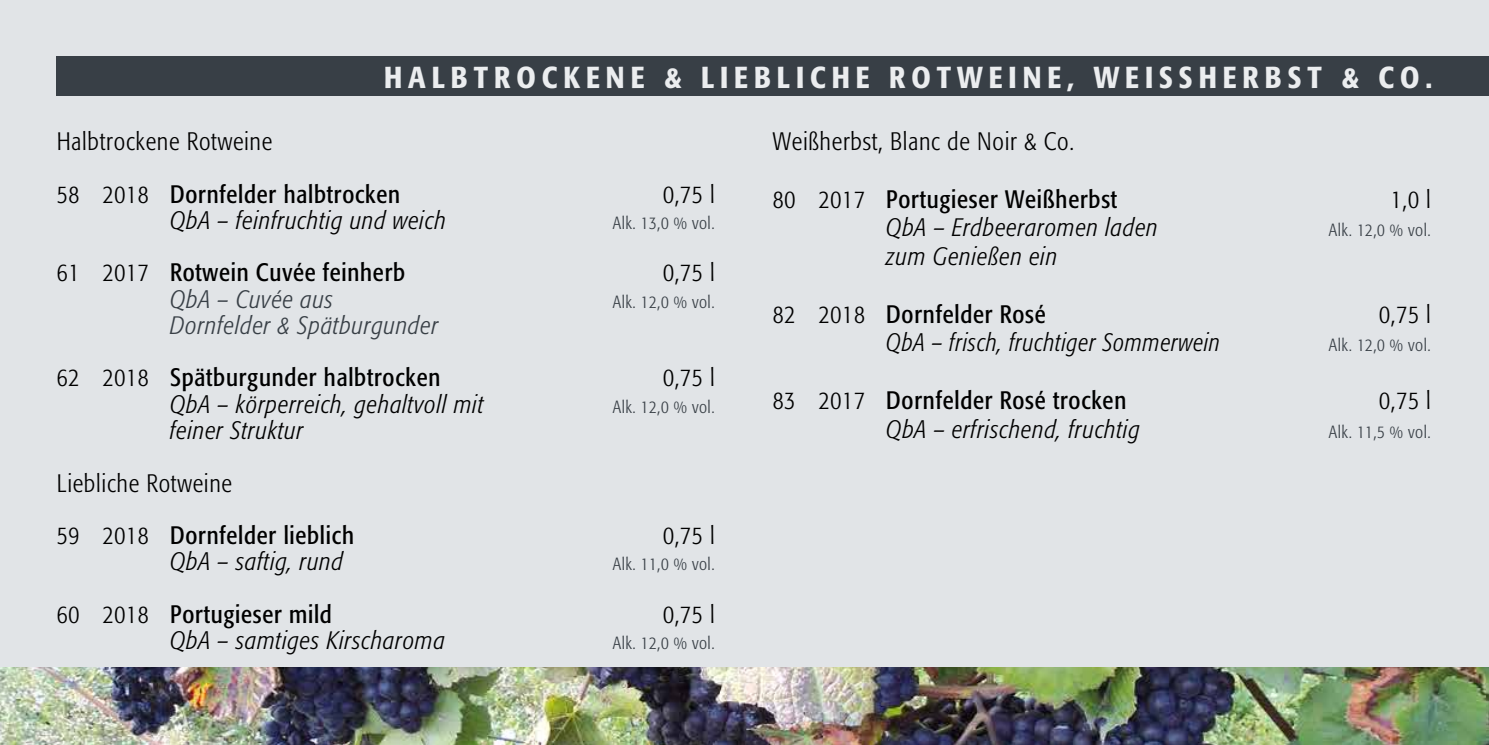
<style>
.page{position:relative;width:1489px;height:745px;background:#fff}
.page>*{position:absolute;margin:0;border:0;box-sizing:border-box;transform-origin:0 0}
.t1{font:500 30px "Formata Condensed BQ";letter-spacing:.2em;color:#ebedef}
.t2{font:italic 300 25px "Formata Condensed BQ";letter-spacing:.03em;color:#000}
.t3{font:300 25px/52.5px "Formata Condensed BQ";letter-spacing:.03em;color:#000}
.t4{font:25px "Formata Condensed BQ";letter-spacing:.03em;color:#000}
.t5{font:italic 300 25px/52.5px "Formata Condensed BQ";letter-spacing:.03em;color:#383f46;text-align:right}
.t6{font:italic 300 25px "Formata Condensed BQ";letter-spacing:.03em;color:#000;scale:.96 1}
.t7{font:300 17.5px "Formata Condensed BQ";letter-spacing:.03em;color:#383f46}
.s1{font-weight:400}
.s2{font-weight:300}
.s3{font-style:normal;color:#000}
.s4{font-weight:400;font-style:normal;color:#000}
</style>
<div class="page">
<div style="left:0;top:0;width:1488px;height:744px;background:#e1e4e7"></div>
<img style="left:0;top:667px;width:1488px;height:77px">
<div style="left:57px;top:57px;width:1431px;height:39px;background:#383f46"></div>
<p class="t1" style="left:384px;top:59px;width:1049px">HALBTROCKENE &amp; LIEBLICHE ROTWEINE, WEISSHERBST &amp; CO.</p>
<p class="t3" style="left:57px;top:115px;width:345px">Halbtrockene Rotweine<br>58 2018 <span class="s1">Dornfelder halbtrocken</span></p>
<p class="t3" style="left:772px;top:115px;width:303px">Weißherbst, Blanc de Noir &amp; Co.</p>
<p class="t4" style="left:772px;top:184px;width:346px"><span class="s2">80 2017</span> Portugieser Weißherbst</p>
<p class="t3" style="left:1390px;top:173px;width:41px">1,0 l</p>
<p class="t2" style="left:886px;top:213px;width:273px">QbA – Erdbeeraromen laden</p>
<p class="t7" style="left:1328px;top:220px;width:103px">Alk. 12,0 % vol.</p>
<p class="t2" style="left:886px;top:242px;width:173px">zum Genießen ein</p>
<p class="t4" style="left:772px;top:299px;width:274px"><span class="s2">82 2018</span> Dornfelder Rosé</p>
<p class="t3" style="left:1378px;top:288px;width:53px">0,75 l</p>
<p class="t6" style="left:886px;top:328px;width:349px">QbA – frisch, fruchtiger Sommerwein</p>
<p class="t7" style="left:1328px;top:335px;width:103px">Alk. 12,0 % vol.</p>
<p class="t4" style="left:772px;top:385px;width:355px"><span class="s2">83 2017</span> Dornfelder Rosé trocken</p>
<p class="t3" style="left:1378px;top:374px;width:53px">0,75 l</p>
<p class="t2" style="left:886px;top:414px;width:255px">QbA – erfrischend, fruchtig</p>
<p class="t7" style="left:1328px;top:421px;width:103px">Alk. 11,5 % vol.</p>
<p class="t3" style="left:663px;top:168px;width:53px">0,75 l</p>
<p class="t2" style="left:170px;top:206px;width:277px">QbA – feinfruchtig und weich</p>
<p class="t7" style="left:612px;top:212px;width:103px">Alk. 13,0 % vol.</p>
<p class="t4" style="left:57px;top:258px;width:350px"><span class="s2">61 2017</span> Rotwein Cuvée feinherb</p>
<p class="t3" style="left:663px;top:246px;width:53px">0,75 l</p>
<p class="t5" style="left:170px;top:273px;width:165px">QbA – Cuvée aus</p>
<p class="t7" style="left:612px;top:291px;width:103px">Alk. 12,0 % vol.</p>
<p class="t5" style="left:57px;top:299px;width:385px">Dornfelder &amp; Spätburgunder<br><span class="s3">62 2018</span> <span class="s4">Spätburgunder halbtrocken</span></p>
<p class="t3" style="left:663px;top:351px;width:53px">0,75 l</p>
<p class="t2" style="left:170px;top:389px;width:315px">QbA – körperreich, gehaltvoll mit</p>
<p class="t7" style="left:612px;top:396px;width:103px">Alk. 12,0 % vol.</p>
<p class="t2" style="left:170px;top:416px;width:135px">feiner Struktur</p>
<p class="t3" style="left:57px;top:456px;width:299px">Liebliche Rotweine<br>59 2018 <span class="s1">Dornfelder lieblich</span></p>
<p class="t3" style="left:663px;top:509px;width:53px">0,75 l</p>
<p class="t2" style="left:170px;top:547px;width:175px">QbA – saftig, rund</p>
<p class="t7" style="left:612px;top:554px;width:103px">Alk. 11,0 % vol.</p>
<p class="t4" style="left:57px;top:599px;width:277px"><span class="s2">60 2018</span> Portugieser mild</p>
<p class="t3" style="left:663px;top:588px;width:53px">0,75 l</p>
<p class="t2" style="left:170px;top:626px;width:276px">QbA – samtiges Kirscharoma</p>
<p class="t7" style="left:612px;top:632px;width:103px">Alk. 12,0 % vol.</p>
</div>
